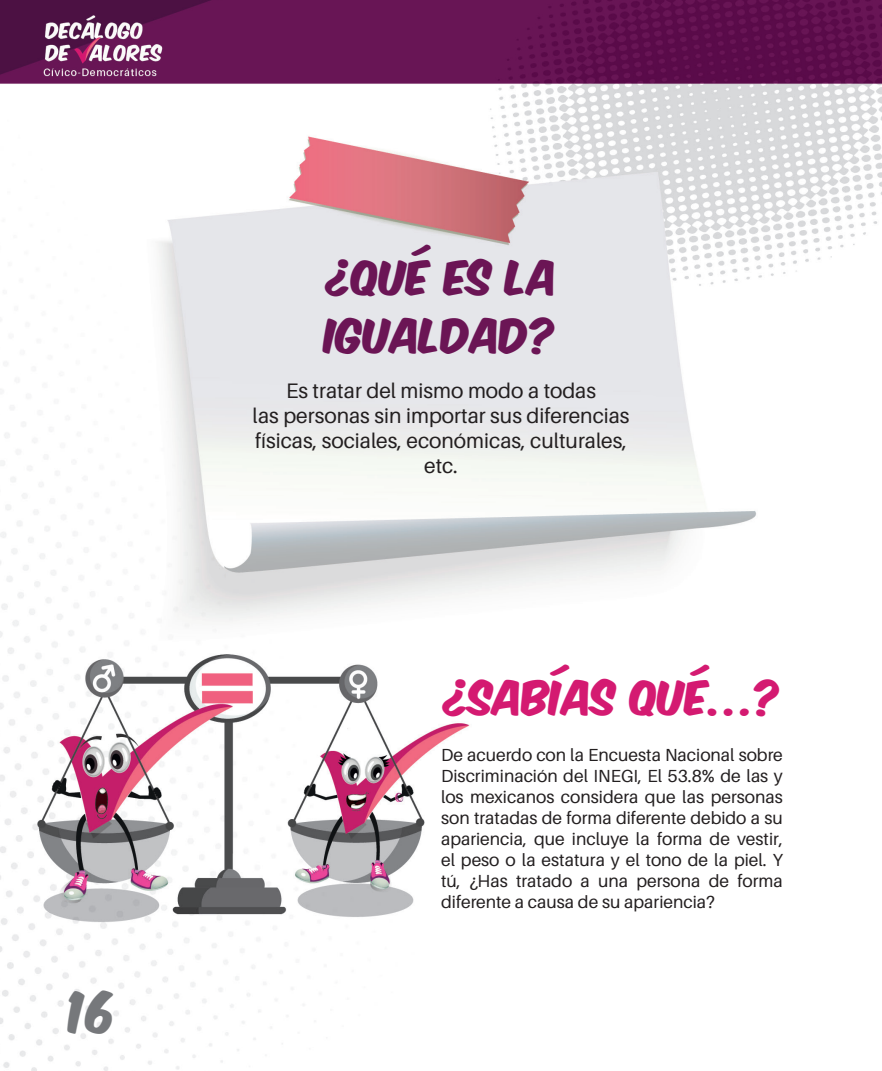
<style>
.page{position:relative;width:882px;height:1071px;background:#fff}
.page>*{position:absolute;margin:0;border:0;box-sizing:border-box;transform-origin:0 0}
.t1{font:49px "Komika Axis";color:#76787b}
.t2{font:40.25px "Komika Axis";color:#6b1555}
.t3{font:40.25px "Komika Axis";color:#d41a71}
.t4{font:21px/25.2px "Aileron";color:#231f20;text-align:center}
.t5{font:17.5px/21px "Aileron";color:#231f20;text-align:justify}
</style>
<div class="page">
<img style="left:0;top:0;width:882px;height:1071px">
<p class="t1" style="left:68px;top:987px;width:50px">16</p>
<p class="t2" style="left:325px;top:258px;width:234px">¿QUÉ ES LA</p>
<p class="t2" style="left:325px;top:316px;width:234px">IGUALDAD?</p>
<p class="t4" style="left:286px;top:378px;width:311px">Es tratar del mismo modo a todas</p>
<p class="t4" style="left:253px;top:403px;width:379px">las personas sin importar sus diferencias físicas, sociales, económicas, culturales, etc.</p>
<p class="t3" style="left:442px;top:677px;width:341px">¿SABÍAS QUÉ…?</p>
<p class="t5" style="left:441px;top:745px;width:343px">De acuerdo con la Encuesta Nacional sobre Discriminación del INEGI, El 53.8% de las y los mexicanos considera que las personas son tratadas de forma diferente debido a su apariencia, que incluye la forma de vestir, el peso o la estatura y el tono de la piel. Y tú, ¿Has tratado a una persona de forma diferente a causa de su apariencia?</p>
</div>
